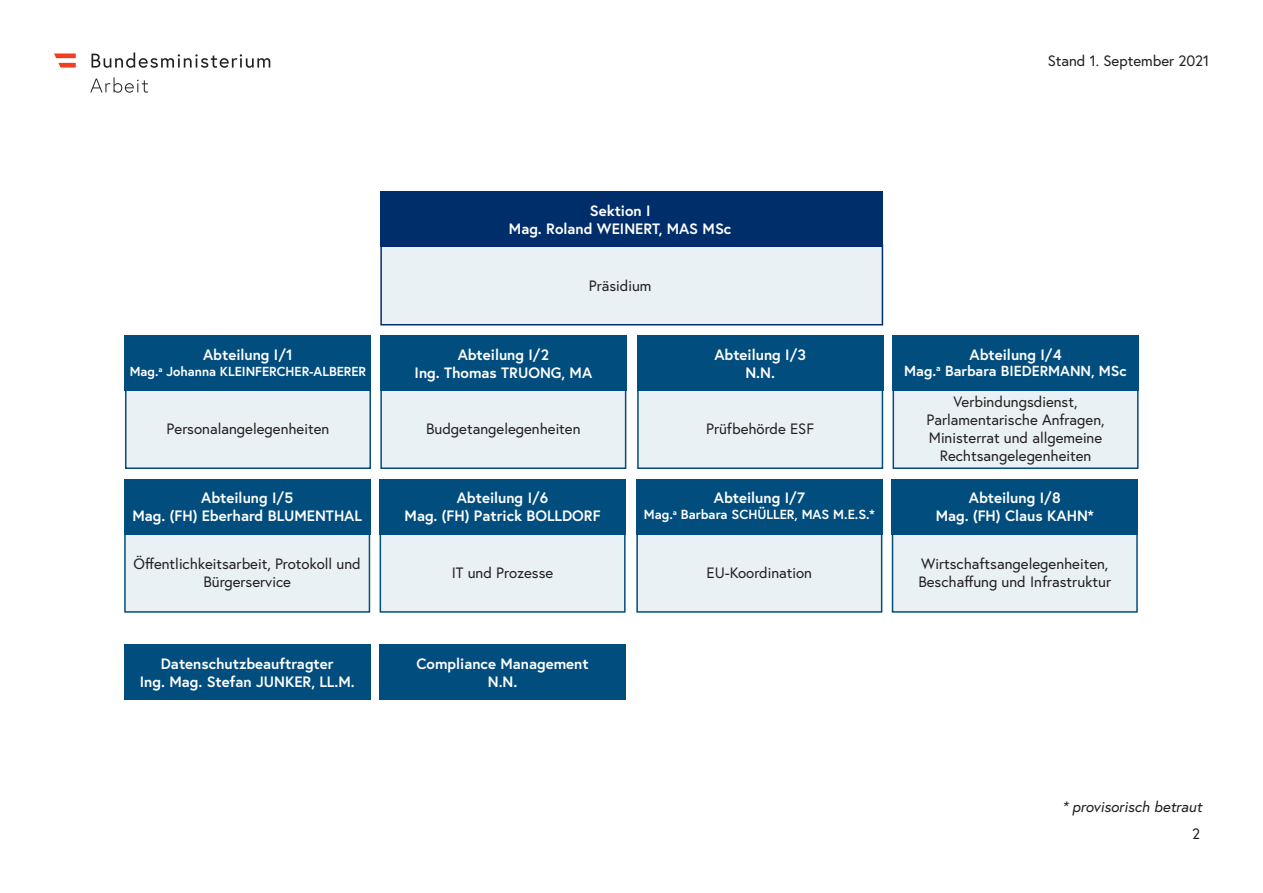
<style>
.page{position:relative;width:1263px;height:893px;background:#fff}
.page>*{position:absolute;margin:0;border:0;box-sizing:border-box;transform-origin:0 0}
.t1{font:15px/18px "Europa Austria";color:#231f20;text-align:center}
.t2{font:700 15px/18px "Europa Austria";color:#fff;text-align:center}
.t3{font:italic 15px "Europa Austria";color:#231f20}
.t4{font:700 14.55px "Europa Austria";color:#fff}
.t5{font:700 13.2px "Europa Austria";color:#fff}
.t6{font:700 13.05px "Europa Austria";color:#fff}
</style>
<div class="page">
<div style="left:380px;top:244px;width:503px;height:81px;background:#eaf1f5;border:2px solid #002e6b"></div>
<div style="left:380px;top:192px;width:503px;height:55px;background:#002e6b"></div>
<div style="left:125px;top:387px;width:246px;height:82px;background:#eaf1f5;border:2px solid #004d7e"></div>
<div style="left:124px;top:531px;width:246px;height:82px;background:#eaf1f5;border:2px solid #004d7e"></div>
<div style="left:637px;top:387px;width:246px;height:82px;background:#eaf1f5;border:2px solid #004d7e"></div>
<div style="left:636px;top:531px;width:246px;height:82px;background:#eaf1f5;border:2px solid #004d7e"></div>
<div style="left:380px;top:387px;width:246px;height:82px;background:#eaf1f5;border:2px solid #004d7e"></div>
<div style="left:380px;top:531px;width:246px;height:82px;background:#eaf1f5;border:2px solid #004d7e"></div>
<div style="left:892px;top:387px;width:246px;height:82px;background:#eaf1f5;border:2px solid #004d7e"></div>
<div style="left:892px;top:531px;width:246px;height:82px;background:#eaf1f5;border:2px solid #004d7e"></div>
<div style="left:125px;top:335px;width:246px;height:55px;background:#004d7e"></div>
<div style="left:124px;top:479px;width:246px;height:55px;background:#004d7e"></div>
<div style="left:124px;top:645px;width:246px;height:55px;background:#004d7e"></div>
<div style="left:637px;top:335px;width:246px;height:55px;background:#004d7e"></div>
<div style="left:636px;top:479px;width:246px;height:55px;background:#004d7e"></div>
<div style="left:380px;top:335px;width:246px;height:55px;background:#004d7e"></div>
<div style="left:380px;top:479px;width:246px;height:55px;background:#004d7e"></div>
<div style="left:380px;top:645px;width:246px;height:55px;background:#004d7e"></div>
<div style="left:892px;top:335px;width:246px;height:55px;background:#004d7e"></div>
<div style="left:892px;top:479px;width:246px;height:55px;background:#004d7e"></div>
<svg style="left:90px;top:77px;width:58px;height:16px"></svg>
<svg style="left:91px;top:53px;width:179px;height:15px"></svg>
<svg style="left:54px;top:53px;width:22px;height:15px"></svg>
<p class="t1" style="left:1048px;top:51px;width:163px">Stand 1. September 2021</p>
<p class="t2" style="left:509px;top:202px;width:224px">Sektion I<br>Mag. Roland WEINERT, MAS MSc</p>
<p class="t1" style="left:589px;top:276px;width:64px">Präsidium</p>
<p class="t2" style="left:203px;top:345px;width:91px">Abteilung I/1</p>
<p class="t6" style="left:130px;top:363px;width:238px">Mag.<sup>a</sup> Johanna KLEINFERCHER-ALBERER</p>
<p class="t2" style="left:415px;top:345px;width:179px">Abteilung I/2<br>Ing. Thomas TRUONG, MA</p>
<p class="t2" style="left:714px;top:345px;width:93px">Abteilung I/3<br>N.N.</p>
<p class="t2" style="left:969px;top:345px;width:93px">Abteilung I/4</p>
<p class="t4" style="left:904px;top:361px;width:224px">Mag.<sup>a</sup> Barbara BIEDERMANN, MSc</p>
<p class="t1" style="left:167px;top:420px;width:164px">Personalangelegenheiten</p>
<p class="t1" style="left:426px;top:420px;width:156px">Budgetangelegenheiten</p>
<p class="t1" style="left:706px;top:420px;width:110px">Prüfbehörde ESF</p>
<p class="t1" style="left:926px;top:392px;width:180px">Verbindungsdienst,<br>Parlamentarische Anfragen,<br>Ministerrat und allgemeine<br>Rechtsangelegenheiten</p>
<p class="t2" style="left:132px;top:489px;width:231px">Abteilung I/5<br>Mag. (FH) Eberhard BLUMENTHAL</p>
<p class="t2" style="left:405px;top:489px;width:197px">Abteilung I/6<br>Mag. (FH) Patrick BOLLDORF</p>
<p class="t2" style="left:714px;top:489px;width:92px">Abteilung I/7</p>
<p class="t5" style="left:644px;top:506px;width:232px">Mag.<sup>a</sup> Barbara SCHÜLLER, MAS M.E.S.*</p>
<p class="t2" style="left:936px;top:489px;width:160px">Abteilung I/8<br>Mag. (FH) Claus KAHN*</p>
<p class="t1" style="left:134px;top:554px;width:229px">Öffentlichkeitsarbeit, Protokoll und<br>Bürgerservice</p>
<p class="t1" style="left:452px;top:563px;width:103px">IT und Prozesse</p>
<p class="t1" style="left:707px;top:563px;width:107px">EU-Koordination</p>
<p class="t1" style="left:918px;top:554px;width:194px;text-align:left">Wirtschaftsangelegenheiten,<br>Beschaffung und Infrastruktur</p>
<p class="t2" style="left:140px;top:654px;width:216px">Datenschutzbeauftragter<br>Ing. Mag. Stefan JUNKER, LL.M.</p>
<p class="t2" style="left:416px;top:654px;width:174px">Compliance Management<br>N.N.</p>
<p class="t3" style="left:1062px;top:797px;width:141px">* provisorisch betraut</p>
<p class="t1" style="left:1192px;top:824px;width:9px">2</p>
</div>
